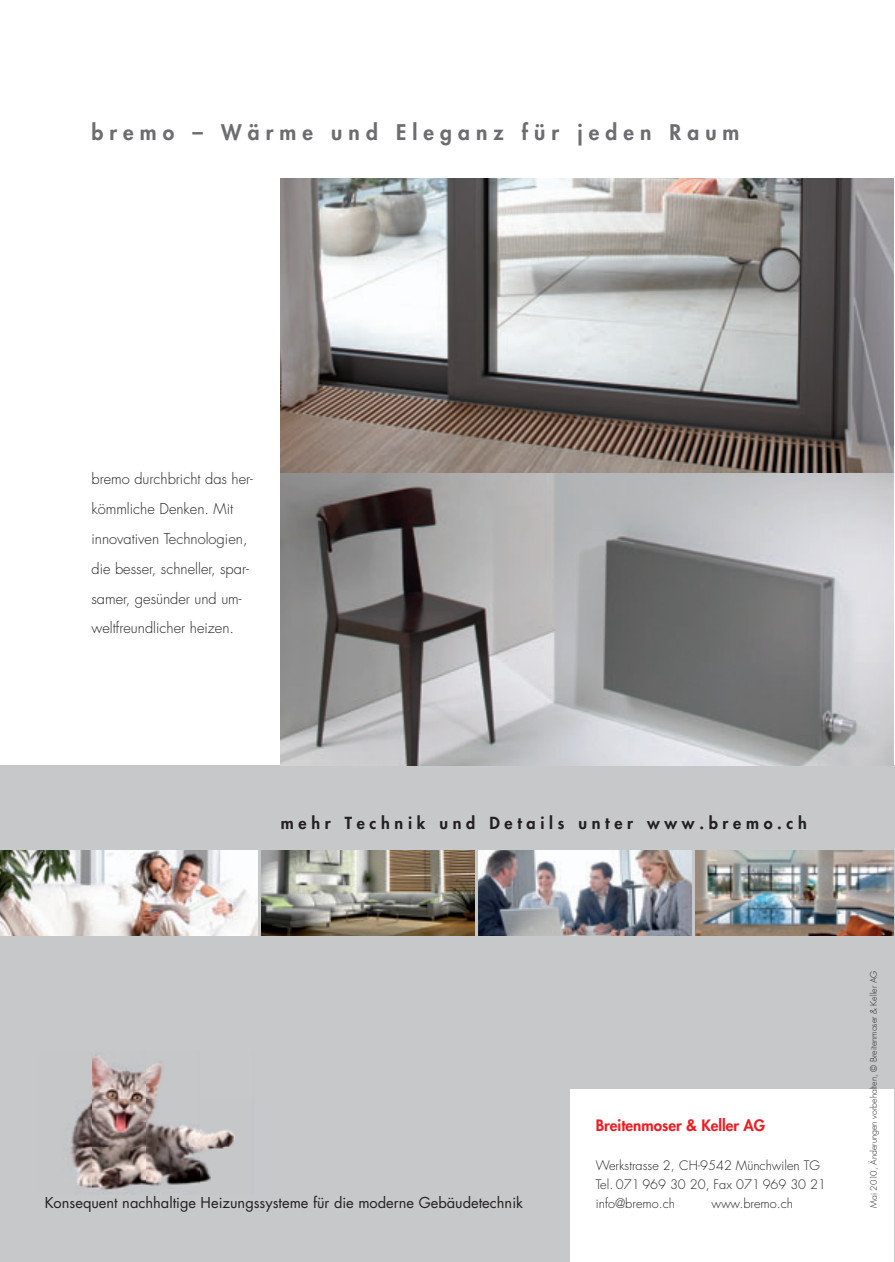
<style>
.page{position:relative;width:895px;height:1262px;background:#fff}
.page>*{position:absolute;margin:0;border:0;box-sizing:border-box;transform-origin:0 0}
.t1{font:800 21px "Futura";color:#6c6d70}
.t2{font:800 16.2px "Futura";color:#231f20}
.t3{font:800 15.3px "Futura";color:#ee1d23}
.t4{font:300 14.7px/29.8px "Futura";color:#231f20}
.t5{font:14.7px "Futura";color:#231f20}
.t6{font:300 12.75px/19.2px "Futura";color:#231f20}
.t7{font:300 8.7px "Futura";color:#231f20}
</style>
<div class="page">
<div style="left:0;top:765px;width:894px;height:497px;background:#c7c8ca"></div>
<img style="left:281px;top:179px;width:612px;height:586px">
<div style="left:570px;top:1089px;width:323px;height:173px;background:#fff"></div>
<img style="left:0;top:850px;width:257px;height:85px">
<img style="left:261px;top:850px;width:213px;height:85px">
<img style="left:478px;top:850px;width:213px;height:85px">
<img style="left:695px;top:850px;width:198px;height:85px">
<img style="left:70px;top:1054px;width:165px;height:137px">
<p class="t1" style="left:91px;top:119px;width:649px">b r e m o – W ä r m e u n d E l e g a n z f ü r j e d e n R a u m</p>
<p class="t4" style="left:91px;top:464px;width:163px">bremo durchbricht das her&shy;kömmliche Denken. Mit innovativen Technologien, die besser, schneller, spar&shy;samer, gesünder und um&shy;weltfreundlicher heizen.</p>
<p class="t2" style="left:281px;top:812px;width:527px">m e h r T e c h n i k u n d D e t a i l s u n t e r w w w . b r e m o . c h</p>
<p class="t5" style="left:45px;top:1193px;width:479px">Konsequent nachhaltige Heizungssysteme für die moderne Gebäudetechnik</p>
<p class="t3" style="left:595px;top:1115px;width:171px">Breitenmoser &amp; Keller AG</p>
<p class="t6" style="left:595px;top:1155px;width:231px">Werkstrasse 2, CH-9542 Münchwilen TG<br>Tel. 071 969 30 20, Fax 071 969 30 21 info@bremo.ch</p>
<p class="t6" style="left:711px;top:1194px;width:83px">www.bremo.ch</p>
<p class="t7" style="left:867px;top:1208px;width:239px;rotate:-90deg">Mai 2010, Änderungen vorbehalten, © Breitenmoser &amp; Keller AG</p>
</div>
